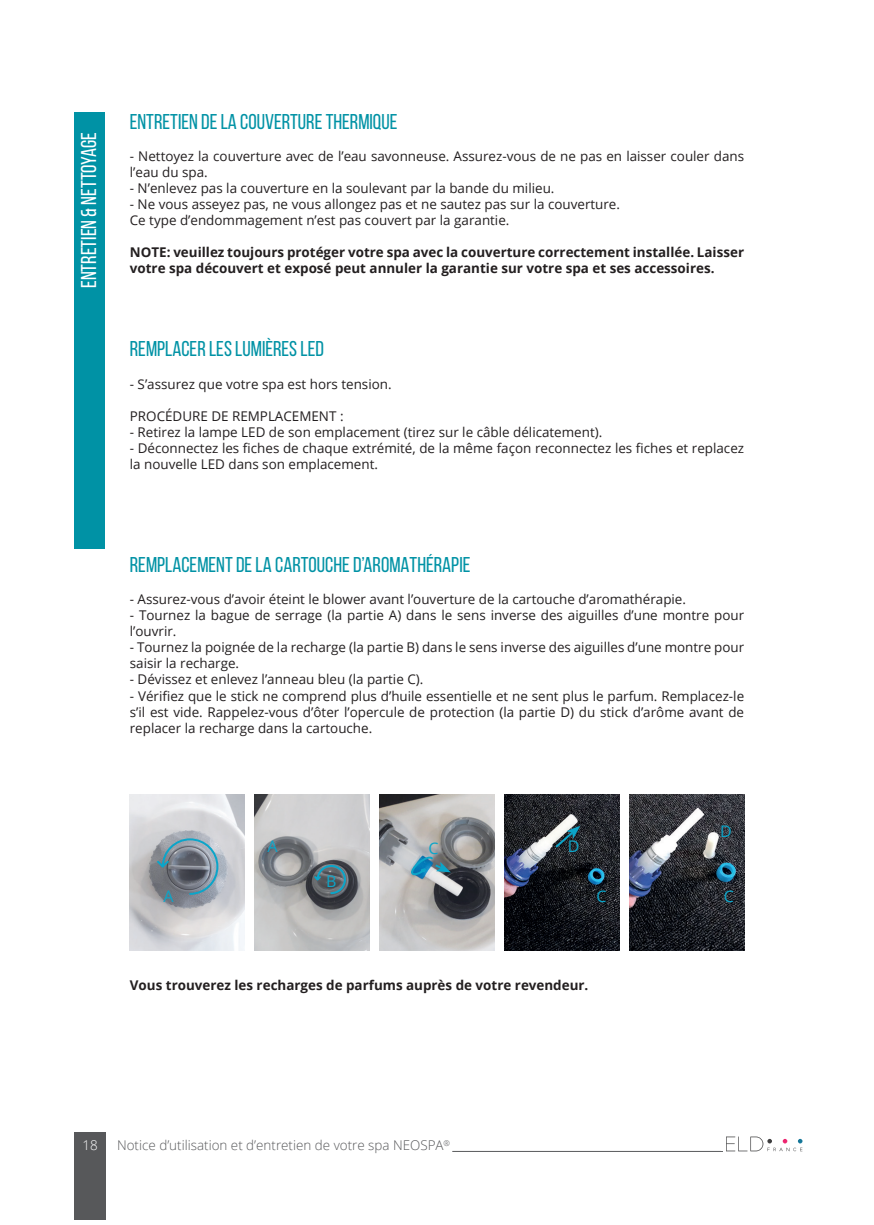
<style>
.page{position:relative;width:874px;height:1225px;background:#fff}
.page>*{position:absolute;margin:0;border:0;box-sizing:border-box;transform-origin:0 0}
.t1{font:21.4px "Bebas Neue";color:#0092a5}
.t2{font:21.4px "Bebas Neue";color:#fff}
.t3{font:16px "Open Sans";color:#0ba5c9}
.t4{font:13.4px/16px "Open Sans";color:#231f20}
.t5{font:700 13.4px/16px "Open Sans";color:#231f20}
.t6{font:300 13.4px "Open Sans";color:#57585a}
.t7{font:300 13.4px "Open Sans";color:#fff}
</style>
<div class="page">
<div style="left:74px;top:1131px;width:32px;height:88px;background:#57585a"></div>
<hr style="left:452px;top:1151px;width:270px;height:1px;background:#57585a">
<svg style="left:726px;top:1136px;width:76px;height:15px"></svg>
<div style="left:74px;top:113px;width:30px;height:436px;background:#0092a5"></div>
<img style="left:130px;top:794px;width:114px;height:156px">
<img style="left:254px;top:794px;width:115px;height:156px">
<img style="left:504px;top:794px;width:115px;height:156px">
<img style="left:629px;top:794px;width:114px;height:156px">
<svg style="left:155px;top:837px;width:64px;height:59px"></svg>
<img style="left:379px;top:794px;width:115px;height:156px">
<svg style="left:312px;top:864px;width:35px;height:31px"></svg>
<svg style="left:411px;top:856px;width:39px;height:22px"></svg>
<svg style="left:553px;top:825px;width:27px;height:24px"></svg>
<h1 class="t2" style="left:77px;top:288px;width:157px;rotate:-90deg">ENTRETIEN &amp; NETTOYAGE</h1>
<h1 class="t1" style="left:130px;top:110px;width:269px">ENTRETIEN DE LA COUVERTURE THERMIQUE</h1>
<p class="t4" style="left:130px;top:148px;width:615px">- Nettoyez la couverture avec de l’eau savonneuse. Assurez-vous de ne pas en laisser couler dans l’eau du spa.</p>
<p class="t4" style="left:130px;top:180px;width:426px">- N’enlevez pas la couverture en la soulevant par la bande du milieu.</p>
<p class="t4" style="left:130px;top:196px;width:491px">- Ne vous asseyez pas, ne vous allongez pas et ne sautez pas sur la couverture.<br>Ce type d’endommagement n’est pas couvert par la garantie.</p>
<p class="t5" style="left:130px;top:244px;width:615px">NOTE: veuillez toujours protéger votre spa avec la couverture correctement installée. Laisser votre spa découvert et exposé peut annuler la garantie sur votre spa et ses accessoires.</p>
<h1 class="t1" style="left:130px;top:337px;width:195px">REMPLACER LES LUMIÈRES LED</h1>
<p class="t4" style="left:130px;top:375px;width:263px">- S’assurez que votre spa est hors tension.</p>
<p class="t4" style="left:130px;top:407px;width:215px">PROCÉDURE DE REMPLACEMENT :</p>
<p class="t4" style="left:130px;top:424px;width:474px">- Retirez la lampe LED de son emplacement (tirez sur le câble délicatement).</p>
<p class="t4" style="left:130px;top:440px;width:615px">- Déconnectez les fiches de chaque extrémité, de la même façon reconnectez les fiches et replacez la nouvelle LED dans son emplacement.</p>
<h1 class="t1" style="left:130px;top:553px;width:342px">REMPLACEMENT DE LA CARTOUCHE D’AROMATHÉRAPIE</h1>
<p class="t4" style="left:130px;top:591px;width:557px">- Assurez-vous d’avoir éteint le blower avant l’ouverture de la cartouche d’aromathérapie.</p>
<p class="t4" style="left:130px;top:607px;width:615px">- Tournez la bague de serrage (la partie A) dans le sens inverse des aiguilles d’une montre pour l’ouvrir.</p>
<p class="t4" style="left:130px;top:639px;width:615px">- Tournez la poignée de la recharge (la partie B) dans le sens inverse des aiguilles d’une montre pour saisir la recharge.</p>
<p class="t4" style="left:130px;top:671px;width:295px">- Dévissez et enlevez l’anneau bleu (la partie C).</p>
<p class="t4" style="left:130px;top:687px;width:615px;text-align:justify">- Vérifiez que le stick ne comprend plus d’huile essentielle et ne sent plus le parfum. Remplacez-le s’il est vide. Rappelez-vous d’ôter l’opercule de protection (la partie D) du stick d’arôme avant de replacer la recharge dans la cartouche.</p>
<p class="t3" style="left:163px;top:885px;width:12px">A</p>
<p class="t3" style="left:267px;top:835px;width:12px">A</p>
<p class="t3" style="left:326px;top:870px;width:12px">B</p>
<p class="t3" style="left:428px;top:837px;width:12px">C</p>
<p class="t3" style="left:567px;top:835px;width:13px">D</p>
<p class="t3" style="left:596px;top:885px;width:12px">C</p>
<p class="t5" style="left:130px;top:977px;width:460px">Vous trouverez les recharges de parfums auprès de votre revendeur.</p>
<p class="t3" style="left:720px;top:820px;width:13px">D</p>
<p class="t3" style="left:723px;top:885px;width:12px">C</p>
<p class="t7" style="left:82px;top:1135px;width:17px">18</p>
<p class="t6" style="left:117px;top:1136px;width:334px">Notice d’utilisation et d’entretien de votre spa NEOSPA<sup>®</sup></p>
</div>
